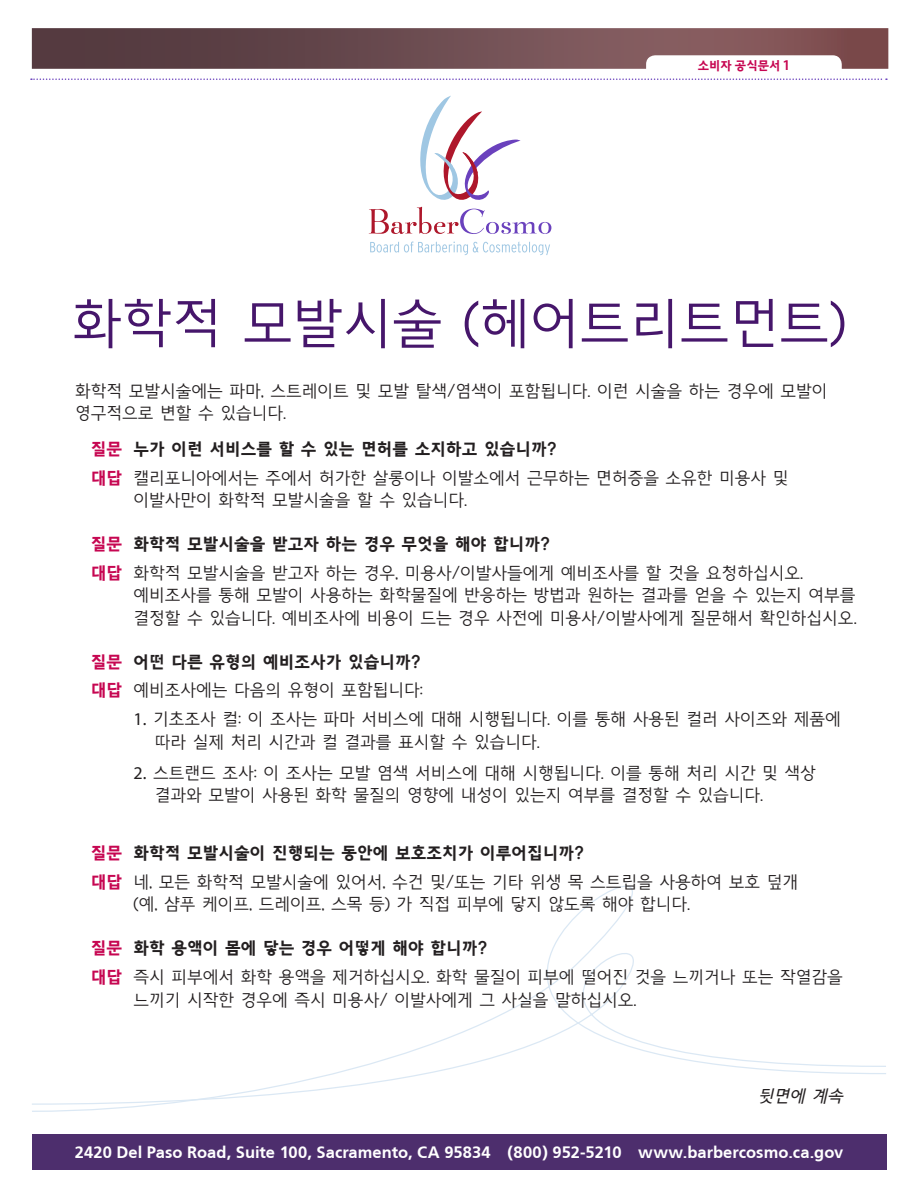
<style>
.page{position:relative;width:918px;height:1188px;background:#fff}
.page>*{position:absolute;margin:0;border:0;box-sizing:border-box;transform-origin:0 0}
.t1{font:52.5px "THE Jung 130";color:#46166b}
.t2{font:16.5px/22.5px "THE Jung 130";color:#231f20}
.t3{font:16.5px "THE Jung 170";color:#231f20}
.t4{font:700 16.5px "Frutiger CE";color:#fff}
.t5{font:italic 16.5px "THE Jung 140";color:#231f20}
.t6{font:12px "THE Jung 170";color:#c60651}
.s1{font-family:"Myriad Pro";font-weight:600;font-size:15px}
.s2{color:#c60651}
.s3{font-family:"THE Jung 170";color:#c60651}
.s4{font-family:"Myriad Pro";font-size:18px}
</style>
<div class="page">
<svg style="left:370px;top:241px;width:180px;height:14px"></svg>
<svg style="left:369px;top:96px;width:182px;height:138px"></svg>
<div style="left:32px;top:1134px;width:854px;height:36px;background:#4d2e6d"></div>
<svg style="left:32px;top:28px;width:856px;height:41px;background:#79595d"></svg>
<svg style="left:31px;top:78px;width:856px;height:2px"></svg>
<svg style="left:32px;top:885px;width:854px;height:227px"></svg>
<p class="t6" style="left:698px;top:59px;width:94px">소비자 공식문서 <span class="s1">1</span></p>
<p class="t1" style="left:72px;top:292px;width:775px">화학적 모발시술 (헤어트리트먼트)</p>
<p class="t2" style="left:75px;top:380px;width:754px">화학적 모발시술에는 파마, 스트레이트 및 모발 탈색/염색이 포함됩니다. 이런 시술을 하는 경우에 모발이 영구적으로 변할 수 있습니다.</p>
<p class="t3" style="left:91px;top:439px;width:467px"><span class="s2">질문</span> 누가 이런 서비스를 할 수 있는 면허를 소지하고 있습니까?</p>
<p class="t2" style="left:133px;top:466px;width:657px;text-indent:-43px"><span class="s3">대답</span> 캘리포니아에서는 주에서 허가한 살롱이나 이발소에서 근무하는 면허증을 소유한 미용사 및 이발사만이 화학적 모발시술을 할 수 있습니다.</p>
<p class="t3" style="left:91px;top:534px;width:460px"><span class="s2">질문</span> 화학적 모발시술을 받고자 하는 경우 무엇을 해야 합니까?</p>
<p class="t2" style="left:133px;top:562px;width:725px;text-indent:-43px"><span class="s3">대답</span> 화학적 모발시술을 받고자 하는 경우, 미용사/이발사들에게 예비조사를 할 것을 요청하십시오. 예비조사를 통해 모발이 사용하는 화학물질에 반응하는 방법과 원하는 결과를 얻을 수 있는지 여부를 결정할 수 있습니다. 예비조사에 비용이 드는 경우 사전에 미용사/이발사에게 질문해서 확인하십시오.</p>
<p class="t3" style="left:91px;top:652px;width:331px"><span class="s2">질문</span> 어떤 다른 유형의 예비조사가 있습니까?</p>
<p class="t2" style="left:91px;top:679px;width:333px"><span class="s3">대답</span> 예비조사에는 다음의 유형이 포함됩니다:</p>
<p class="t2" style="left:155px;top:708px;width:687px;text-indent:-21px"><span class="s4">1.</span> 기초조사 컬: 이 조사는 파마 서비스에 대해 시행됩니다. 이를 통해 사용된 컬러 사이즈와 제품에 따라 실제 처리 시간과 컬 결과를 표시할 수 있습니다.</p>
<p class="t2" style="left:155px;top:762px;width:663px;text-indent:-21px"><span class="s4">2.</span> 스트랜드 조사: 이 조사는 모발 염색 서비스에 대해 시행됩니다. 이를 통해 처리 시간 및 색상 결과와 모발이 사용된 화학 물질의 영향에 내성이 있는지 여부를 결정할 수 있습니다.</p>
<p class="t3" style="left:91px;top:843px;width:494px"><span class="s2">질문</span> 화학적 모발시술이 진행되는 동안에 보호조치가 이루어집니까?</p>
<p class="t2" style="left:133px;top:871px;width:666px;text-indent:-43px"><span class="s3">대답</span> 네, 모든 화학적 모발시술에 있어서, 수건 및/또는 기타 위생 목 스트립을 사용하여 보호 덮개 (예, 샴푸 케이프, 드레이프, 스목 등) 가 직접 피부에 닿지 않도록 해야 합니다.</p>
<p class="t3" style="left:91px;top:938px;width:398px"><span class="s2">질문</span> 화학 용액이 몸에 닿는 경우 어떻게 해야 합니까?</p>
<p class="t2" style="left:134px;top:966px;width:711px;text-indent:-43px"><span class="s3">대답</span> 즉시 피부에서 화학 용액을 제거하십시오. 화학 물질이 피부에 떨어진 것을 느끼거나 또는 작열감을 느끼기 시작한 경우에 즉시 미용사/ 이발사에게 그 사실을 말하십시오.</p>
<p class="t5" style="left:758px;top:1086px;width:91px">뒷면에 계속</p>
<p class="t4" style="left:75px;top:1143px;width:770px">2420 Del Paso Road, Suite 100, Sacramento, CA 95834 (800) 952-5210 www.barbercosmo.ca.gov</p>
</div>
